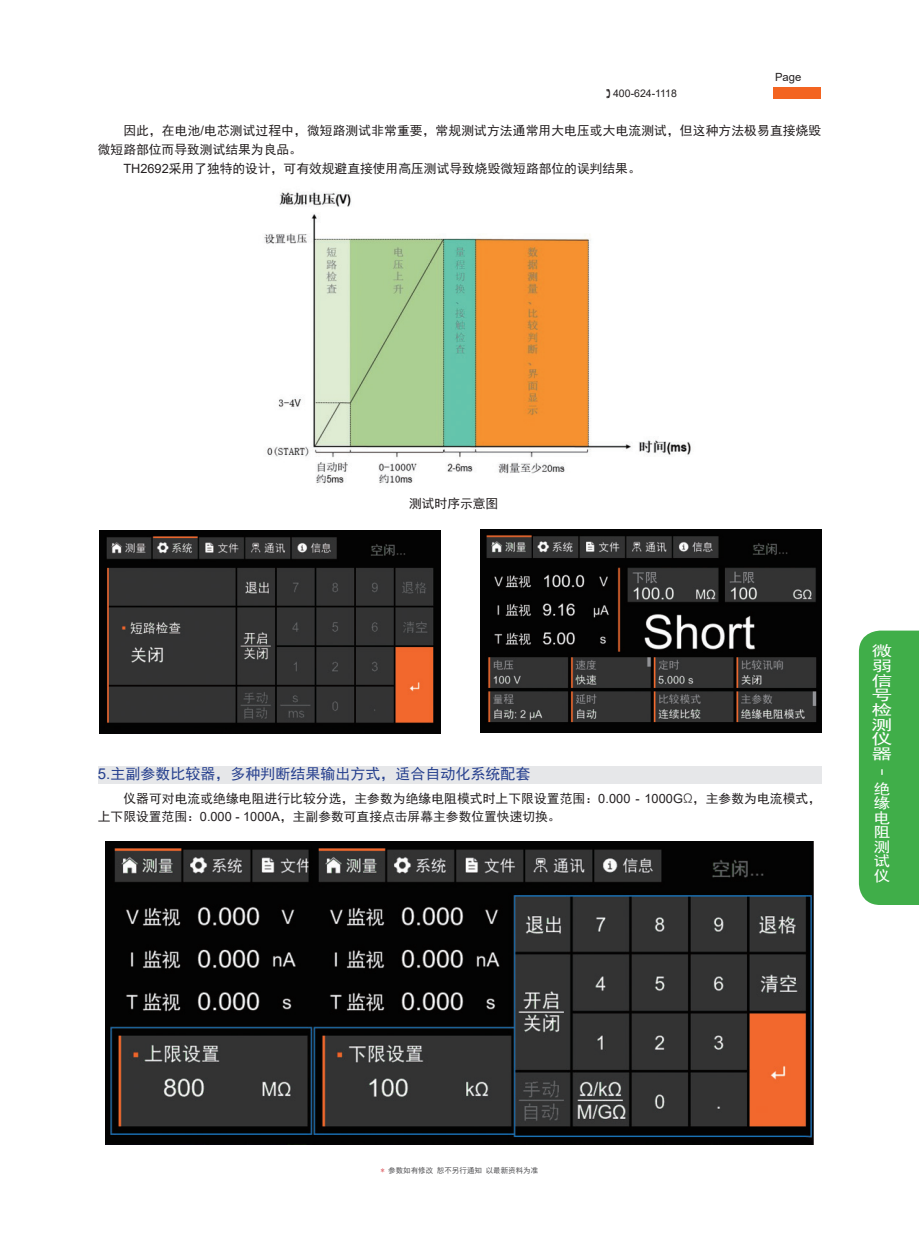
<style>
.page{position:relative;width:919px;height:1238px;background:#fff}
.page>*{position:absolute;margin:0;border:0;box-sizing:border-box;transform-origin:0 0}
.t1{font:21px "Sim Hei";color:#fff;scale:.6 1}
.t2{font:15px "Sim Hei";color:#253f8e}
.t3{font:14.7px/14.7px "Sim Hei";color:#fff;text-align:justify;scale:1.43 1}
.t4{font:14.55px/14.5px "Sim Hei";color:#fff;text-align:justify;scale:1.14 1}
.t5{font:12.75px/18.8px "Sim Hei";letter-spacing:.005em;color:#231f20}
.t6{font:11.25px "Arial";color:#231f20}
.t7{font:10.5px "Arial";color:#231f20}
.t8{font:7.5px "Sim Hei";color:#535355}
.s1{font-family:"Arial"}
.s2{font-family:"Deng Xian"}
.s3{font-family:"Sim Sun";color:#d1232a}
</style>
<div class="page">
<img style="left:264px;top:192px;width:427px;height:292px">
<img style="left:100px;top:530px;width:340px;height:203px">
<img style="left:105px;top:841px;width:708px;height:303px">
<img style="left:480px;top:529px;width:341px;height:203px">
<svg style="left:858px;top:630px;width:60px;height:275px;background:#4db356"></svg>
<div style="left:773px;top:87px;width:48px;height:11px;background:#f36421"></div>
<div style="left:98px;top:766px;width:723px;height:17px;background:#e6e7e9"></div>
<p class="t7" style="left:613px;top:86px;width:65px">400-624-1118</p>
<p class="t6" style="left:775px;top:69px;width:28px">Page</p>
<p class="t5" style="left:98px;top:121px;width:725px;text-indent:26px">因此，在电池<span class="s1">/</span>电芯测试过程中，微短路测试非常重要，常规测试方法通常用大电压或大电流测试，但这种方法极易直接烧毁微短路部位而导致测试结果为良品。</p>
<p class="t5" style="left:123px;top:159px;width:519px"><span class="s1">TH2692</span>采用了独特的设计，可有效规避直接使用高压测试导致烧毁微短路部位的误判结果。</p>
<p class="t5" style="left:409px;top:494px;width:91px">测试时序示意图</p>
<p class="t2" style="left:98px;top:766px;width:434px"><span class="s1">5.</span>主副参数比较器，多种判断结果输出方式，适合自动化系统配套</p>
<p class="t5" style="left:98px;top:788px;width:724px;text-indent:26px">仪器可对电流或绝缘电阻进行比较分选，主参数为绝缘电阻模式时上下限设置范围：<span class="s1">0.000 - 1000G</span><span class="s2">Ω</span>，主参数为电流模式，上下限设置范围：<span class="s1">0.000 - 1000A</span>，主副参数可直接点击屏幕主参数位置快速切换。</p>
<p class="t3" style="left:871px;top:643px;width:16px">微弱信号检测仪器</p>
<h1 class="t1" style="left:892px;top:768px;width:12px;rotate:90deg">-</h1>
<p class="t4" style="left:873px;top:781px;width:15px">绝缘电阻测试仪</p>
<p class="t8" style="left:380px;top:1166px;width:159px"><span class="s3">*</span> 参数如有修改 恕不另行通知 以最新资料为准</p>
</div>
